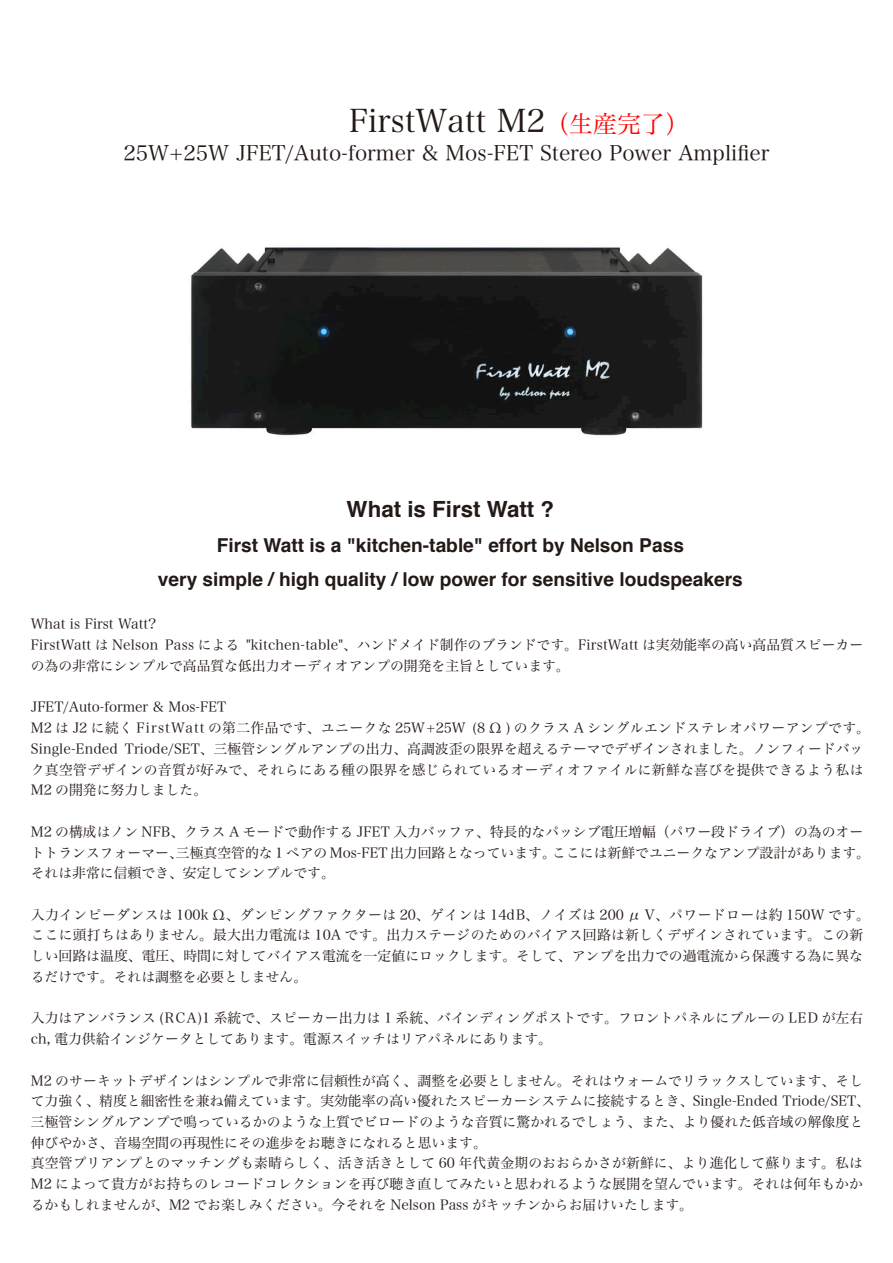
<style>
.page{position:relative;width:893px;height:1263px;background:#fff}
.page>*{position:absolute;margin:0;border:0;box-sizing:border-box;transform-origin:0 0}
.t1{font:31.95px "Hira Min Pro W3";color:#231916}
.t2{font:700 22.35px "Helvetica";color:#231916}
.t3{font:21px "Hira Min Pro W3";color:#231916}
.t4{font:700 19.2px/34px "Helvetica";color:#231916;text-align:center}
.t5{font:13.8px/20.7px "Hira Min Pro W3";letter-spacing:.005em;color:#231916}
.s1{font-size:24px;color:#f00}
</style>
<div class="page">
<img style="left:191px;top:247px;width:512px;height:189px">
<h1 class="t1" style="left:349px;top:94px;width:342px">FirstWatt M2<span class="s1">（生産完了）</span></h1>
<h3 class="t3" style="left:124px;top:135px;width:647px">25W+25W JFET/Auto-former &amp; Mos-FET Stereo Power Amplifier</h3>
<h2 class="t2" style="left:347px;top:489px;width:209px">What is First Watt ?</h2>
<h3 class="t4" style="left:158px;top:527px;width:586px">First Watt is a "kitchen-table" effort by Nelson Pass<br>very simple / high quality / low power for sensitive loudspeakers</h3>
<p class="t5" style="left:31px;top:613px;width:834px">What is First Watt?<br>FirstWatt は Nelson Pass による "kitchen-table"、ハンドメイド制作のブランドです。FirstWatt は実効能率の高い高品質スピーカーの為の非常にシンプルで高品質な低出力オーディオアンプの開発を主旨としています。</p>
<p class="t5" style="left:31px;top:696px;width:841px">JFET/Auto-former &amp; Mos-FET<br>M2 は J2 に続く FirstWatt の第二作品です、ユニークな 25W+25W (8 Ω ) のクラス A シングルエンドステレオパワーアンプです。Single-Ended Triode/SET、三極管シングルアンプの出力、高調波歪の限界を超えるテーマでデザインされました。ノンフィードバック真空管デザインの音質が好みで、それらにある種の限界を感じられているオーディオファイルに新鮮な喜びを提供できるよう私はM2 の開発に努力しました。</p>
<p class="t5" style="left:31px;top:820px;width:841px">M2 の構成はノン NFB、クラス A モードで動作する JFET 入力バッファ、特長的なパッシブ電圧増幅（パワー段ドライブ）の為のオートトランスフォーマー、三極真空管的な 1 ペアの Mos-FET 出力回路となっています。ここには新鮮でユニークなアンプ設計があります。それは非常に信頼でき、安定してシンプルです。</p>
<p class="t5" style="left:31px;top:903px;width:841px">入力インピーダンスは 100k Ω、ダンピングファクターは 20、ゲインは 14dB、ノイズは 200 μ V、パワードローは約 150W です。ここに頭打ちはありません。最大出力電流は 10A です。出力ステージのためのバイアス回路は新しくデザインされています。この新しい回路は温度、電圧、時間に対してバイアス電流を一定値にロックします。そして、アンプを出力での過電流から保護する為に異なるだけです。それは調整を必要としません。</p>
<p class="t5" style="left:31px;top:1006px;width:834px">入力はアンバランス (RCA)1 系統で、スピーカー出力は 1 系統、バインディングポストです。フロントパネルにブルーの LED が左右ch, 電力供給インジケータとしてあります。電源スイッチはリアパネルにあります。</p>
<p class="t5" style="left:31px;top:1069px;width:841px">M2 のサーキットデザインはシンプルで非常に信頼性が高く、調整を必要としません。それはウォームでリラックスしています、そして力強く、精度と細密性を兼ね備えています。実効能率の高い優れたスピーカーシステムに接続するとき、Single-Ended Triode/SET、三極管シングルアンプで鳴っているかのような上質でビロードのような音質に驚かれるでしょう、また、より優れた低音域の解像度と伸びやかさ、音場空間の再現性にその進歩をお聴きになれると思います。<br>真空管プリアンプとのマッチングも素晴らしく、活き活きとして 60 年代黄金期のおおらかさが新鮮に、より進化して蘇ります。私はM2 によって貴方がお持ちのレコードコレクションを再び聴き直してみたいと思われるような展開を望んでいます。それは何年もかかるかもしれませんが、M2 でお楽しみください。今それを Nelson Pass がキッチンからお届けいたします。</p>
</div>
